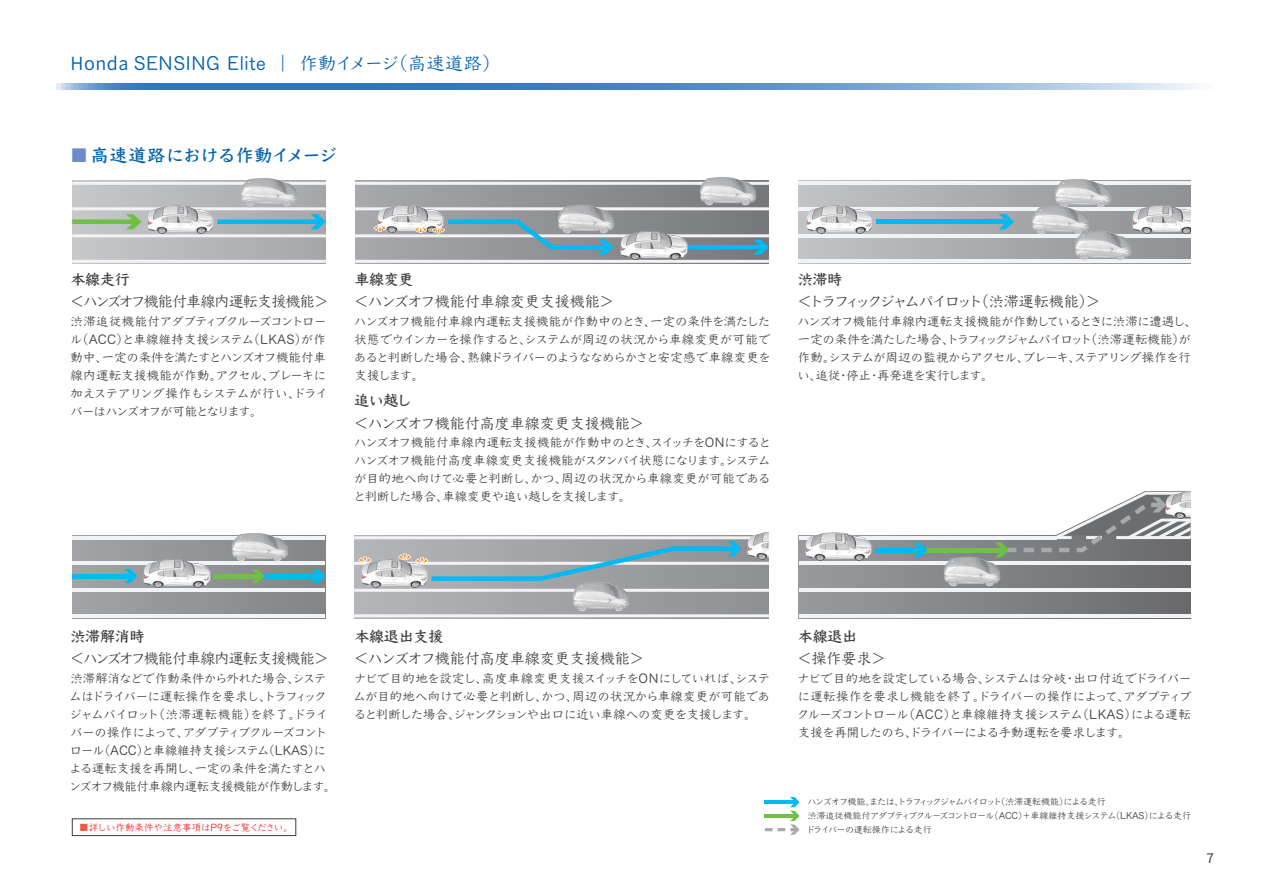
<style>
.page{position:relative;width:1263px;height:893px;background:#fff}
.page>*{position:absolute;margin:0;border:0;box-sizing:border-box;transform-origin:0 0}
.t1{font:500 18px "Yu Kyo Yoko";letter-spacing:.03em;color:#0160ae}
.t2{font:700 18px "Yu Kyo Yoko";letter-spacing:-.025em;color:#0160ae}
.t3{font:500 15px "Yu Kyo Yoko";color:#3e3e3f}
.t4{font:500 15px "Yu Kyo Yoko";letter-spacing:-.045em;color:#3e3e3f}
.t5{font:700 15px "Yu Kyo Yoko";letter-spacing:-.02em;color:#3e3e3f}
.t6{font:500 15px "Yu Kyo Yoko";letter-spacing:-.155em;color:#3e3e3f}
.t7{font:500 12.3px/18px "Yu Kyo Yoko";letter-spacing:-.03em;color:#3e3e3f;text-align:justify}
.t8{font:500 12.3px/18px "Yu Kyo Yoko";letter-spacing:-.05em;color:#3e3e3f}
.t9{font:500 9.45px "Yu Kyo Yoko";letter-spacing:-.01em;color:#ee1d23}
.t10{font:500 9px/14.1px "Yu Kyo Yoko";letter-spacing:-.085em;color:#3e3e3f}
.t11{font:500 9px "Yu Kyo Yoko";letter-spacing:-.06em;color:#3e3e3f}
.s1{font-family:"Source Han Sans JP";font-weight:400}
.s2{color:#6b8cc8}
.s3{font-family:"Yu Go";color:#f0593e}
</style>
<div class="page">
<svg style="left:56px;top:83px;width:1143px;height:7px;background:#6497cb"></svg>
<svg style="left:72px;top:181px;width:253px;height:83px;background:#b7b8bc"></svg>
<hr style="left:72px;top:260px;width:253px;height:3px;background:#f3f3f3">
<hr style="left:72px;top:234px;width:253px;height:3px;background:#f3f3f3">
<hr style="left:72px;top:207px;width:253px;height:3px;background:#f3f3f3">
<hr style="left:72px;top:182px;width:253px;height:3px;background:#f3f3f3">
<div style="left:217px;top:219px;width:105px;height:5px;background:#00baf1"></div>
<svg style="left:310px;top:214px;width:15px;height:15px"></svg>
<div style="left:72px;top:219px;width:64px;height:5px;background:#71bf44"></div>
<svg style="left:126px;top:214px;width:16px;height:15px"></svg>
<img style="left:240px;top:178px;width:57px;height:29px">
<img style="left:146px;top:204px;width:68px;height:30px">
<svg style="left:355px;top:181px;width:414px;height:83px;background:#8f9195"></svg>
<hr style="left:355px;top:260px;width:414px;height:3px;background:#f3f3f3">
<hr style="left:355px;top:234px;width:414px;height:3px;background:#f3f3f3">
<hr style="left:355px;top:207px;width:414px;height:3px;background:#f3f3f3">
<hr style="left:355px;top:182px;width:414px;height:3px;background:#f3f3f3">
<svg style="left:753px;top:240px;width:16px;height:15px"></svg>
<hr style="left:683px;top:245px;width:83px;height:4px;background:#00baf1">
<img style="left:699px;top:177px;width:57px;height:29px">
<img style="left:558px;top:204px;width:57px;height:30px">
<img style="left:377px;top:204px;width:68px;height:30px">
<svg style="left:373px;top:225px;width:14px;height:7px"></svg>
<svg style="left:414px;top:217px;width:200px;height:38px;background:#95abb3"></svg>
<img style="left:620px;top:230px;width:68px;height:30px">
<svg style="left:72px;top:535px;width:253px;height:83px;background:#979a9d"></svg>
<hr style="left:72px;top:614px;width:253px;height:3px;background:#f2f3f4">
<hr style="left:72px;top:589px;width:253px;height:3px;background:#f2f3f4">
<hr style="left:72px;top:562px;width:253px;height:3px;background:#f2f3f4">
<hr style="left:72px;top:536px;width:253px;height:3px;background:#f2f3f4">
<hr style="left:72px;top:574px;width:60px;height:4px;background:#00baf1">
<svg style="left:124px;top:569px;width:13px;height:14px"></svg>
<svg style="left:312px;top:569px;width:13px;height:14px"></svg>
<hr style="left:221px;top:574px;width:100px;height:4px;background:#00baf1">
<hr style="left:215px;top:574px;width:47px;height:4px;background:#71bf44">
<svg style="left:252px;top:569px;width:13px;height:14px"></svg>
<img style="left:143px;top:558px;width:68px;height:30px">
<img style="left:231px;top:533px;width:57px;height:29px">
<svg style="left:799px;top:181px;width:392px;height:83px;background:#aeb0b3"></svg>
<hr style="left:799px;top:260px;width:392px;height:3px;background:#f2f3f4">
<hr style="left:799px;top:234px;width:392px;height:3px;background:#f2f3f4">
<hr style="left:799px;top:207px;width:392px;height:3px;background:#f2f3f4">
<hr style="left:799px;top:182px;width:392px;height:3px;background:#f2f3f4">
<div style="left:876px;top:219px;width:132px;height:5px;background:#00baf1"></div>
<svg style="left:998px;top:214px;width:16px;height:15px"></svg>
<img style="left:1055px;top:179px;width:57px;height:29px">
<img style="left:1032px;top:205px;width:57px;height:30px">
<img style="left:1074px;top:231px;width:57px;height:29px">
<img style="left:805px;top:204px;width:68px;height:30px">
<img style="left:1131px;top:204px;width:60px;height:30px">
<svg style="left:355px;top:535px;width:414px;height:83px;background:#a3a4a8"></svg>
<hr style="left:355px;top:614px;width:414px;height:3px;background:#f3f3f3">
<hr style="left:355px;top:589px;width:414px;height:3px;background:#f3f3f3">
<hr style="left:355px;top:562px;width:414px;height:3px;background:#f3f3f3">
<hr style="left:355px;top:536px;width:414px;height:3px;background:#f3f3f3">
<svg style="left:358px;top:557px;width:13px;height:5px"></svg>
<svg style="left:398px;top:541px;width:343px;height:42px;background:#94a9b1"></svg>
<img style="left:361px;top:559px;width:68px;height:30px">
<img style="left:746px;top:531px;width:23px;height:29px">
<img style="left:572px;top:582px;width:57px;height:29px">
<svg style="left:799px;top:535px;width:392px;height:83px;background:#87898b"></svg>
<hr style="left:799px;top:614px;width:392px;height:3px;background:#f2f3f4">
<hr style="left:799px;top:589px;width:392px;height:3px;background:#f2f3f4">
<hr style="left:799px;top:562px;width:392px;height:3px;background:#f2f3f4">
<hr style="left:799px;top:536px;width:257px;height:3px;background:#f2f3f4">
<hr style="left:878px;top:548px;width:128px;height:4px;background:#71bf44">
<hr style="left:875px;top:548px;width:50px;height:4px;background:#00baf1">
<svg style="left:913px;top:542px;width:14px;height:16px"></svg>
<svg style="left:995px;top:491px;width:196px;height:67px"></svg>
<img style="left:804px;top:532px;width:68px;height:30px">
<img style="left:943px;top:557px;width:57px;height:29px">
<img style="left:1165px;top:491px;width:26px;height:29px">
<hr style="left:765px;top:800px;width:33px;height:4px;background:#00baf1">
<hr style="left:765px;top:814px;width:33px;height:3px;background:#71bf44">
<svg style="left:765px;top:828px;width:7px;height:3px"></svg>
<svg style="left:778px;top:797px;width:21px;height:38px"></svg>
<div style="left:72px;top:818px;width:224px;height:18px;border:1px solid #3e3e3f"></div>
<h1 class="t1" style="left:71px;top:50px;width:431px"><span class="s1">Honda</span> SENSING Elite | 作動イメージ（高速道路）</h1>
<h1 class="t2" style="left:70px;top:142px;width:268px"><span class="s2">■</span> 高速道路における作動イメージ</h1>
<p class="t5" style="left:71px;top:268px;width:61px">本線走行</p>
<p class="t4" style="left:70px;top:291px;width:260px">＜ハンズオフ機能付車線内運転支援機能＞</p>
<p class="t7" style="left:70px;top:313px;width:260px;text-align:left">渋滞追従機能付アダプティブクルーズコントロール（ACC）と車線維持支援システム（LKAS）が作動中、一定の条件を満たすとハンズオフ機能付車線内運転支援機能が作動。アクセル、ブレーキに加えステアリング操作もシステムが行い、ドライバーはハンズオフが可能となります。</p>
<p class="t5" style="left:354px;top:268px;width:61px">車線変更</p>
<p class="t3" style="left:354px;top:291px;width:262px">＜ハンズオフ機能付車線変更支援機能＞</p>
<p class="t7" style="left:354px;top:313px;width:418px">ハンズオフ機能付車線内運転支援機能が作動中のとき、一定の条件を満たした状態でウインカーを操作すると、システムが周辺の状況から車線変更が可能であると判断した場合、熟練ドライバーのようななめらかさと安定感で車線変更を支援します。</p>
<p class="t5" style="left:354px;top:390px;width:59px">追い越し</p>
<p class="t3" style="left:354px;top:412px;width:292px">＜ハンズオフ機能付高度車線変更支援機能＞</p>
<p class="t7" style="left:354px;top:434px;width:419px">ハンズオフ機能付車線内運転支援機能が作動中のとき、スイッチをONにするとハンズオフ機能付高度車線変更支援機能がスタンバイ状態になります。システムが目的地へ向けて必要と判断し、かつ、周辺の状況から車線変更が可能であると判断した場合、車線変更や追い越しを支援します。</p>
<p class="t5" style="left:798px;top:268px;width:46px">渋滞時</p>
<p class="t6" style="left:797px;top:291px;width:305px">＜トラフィックジャムパイロット（渋滞運転機能）＞</p>
<p class="t8" style="left:797px;top:313px;width:401px">ハンズオフ機能付車線内運転支援機能が作動しているときに渋滞に遭遇し、一定の条件を満たした場合、トラフィックジャムパイロット（渋滞運転機能）が作動。システムが周辺の監視からアクセル、ブレーキ、ステアリング操作を行い、追従・停止・再発進を実行します。</p>
<p class="t5" style="left:71px;top:625px;width:75px">渋滞解消時</p>
<p class="t4" style="left:70px;top:648px;width:260px">＜ハンズオフ機能付車線内運転支援機能＞</p>
<p class="t7" style="left:69px;top:669px;width:268px;text-align:left">渋滞解消などで作動条件から外れた場合、システムはドライバーに運転操作を要求し、トラフィックジャムパイロット（渋滞運転機能）を終了。ドライバーの操作によって、アダプティブクルーズコントロール（ACC）と車線維持支援システム（LKAS）による運転支援を再開し、一定の条件を満たすとハンズオフ機能付車線内運転支援機能が作動します。</p>
<p class="t5" style="left:355px;top:625px;width:90px">本線退出支援</p>
<p class="t3" style="left:354px;top:648px;width:292px">＜ハンズオフ機能付高度車線変更支援機能＞</p>
<p class="t7" style="left:354px;top:669px;width:418px">ナビで目的地を設定し、高度車線変更支援スイッチをONにしていれば、システムが目的地へ向けて必要と判断し、かつ、周辺の状況から車線変更が可能であると判断した場合、ジャンクションや出口に近い車線への変更を支援します。</p>
<p class="t5" style="left:798px;top:625px;width:61px">本線退出</p>
<p class="t4" style="left:797px;top:648px;width:90px">＜操作要求＞</p>
<p class="t7" style="left:797px;top:669px;width:396px">ナビで目的地を設定している場合、システムは分岐・出口付近でドライバーに運転操作を要求し機能を終了。ドライバーの操作によって、アダプティブクルーズコントロール（ACC）と車線維持支援システム（LKAS）による運転支援を再開したのち、ドライバーによる手動運転を要求します。</p>
<p class="t10" style="left:807px;top:794px;width:385px">ハンズオフ機能、または、トラフィックジャムパイロット（渋滞運転機能）による走行<br>渋滞追従機能付アダプティブクルーズコントロール（ACC）＋車線維持支援システム（LKAS）による走行</p>
<p class="t9" style="left:79px;top:820px;width:215px"><span class="s3">■</span>詳しい作動条件や注意事項はP9をご覧ください。</p>
<p class="t11" style="left:806px;top:823px;width:127px">ドライバーの運転操作による走行</p>
</div>
